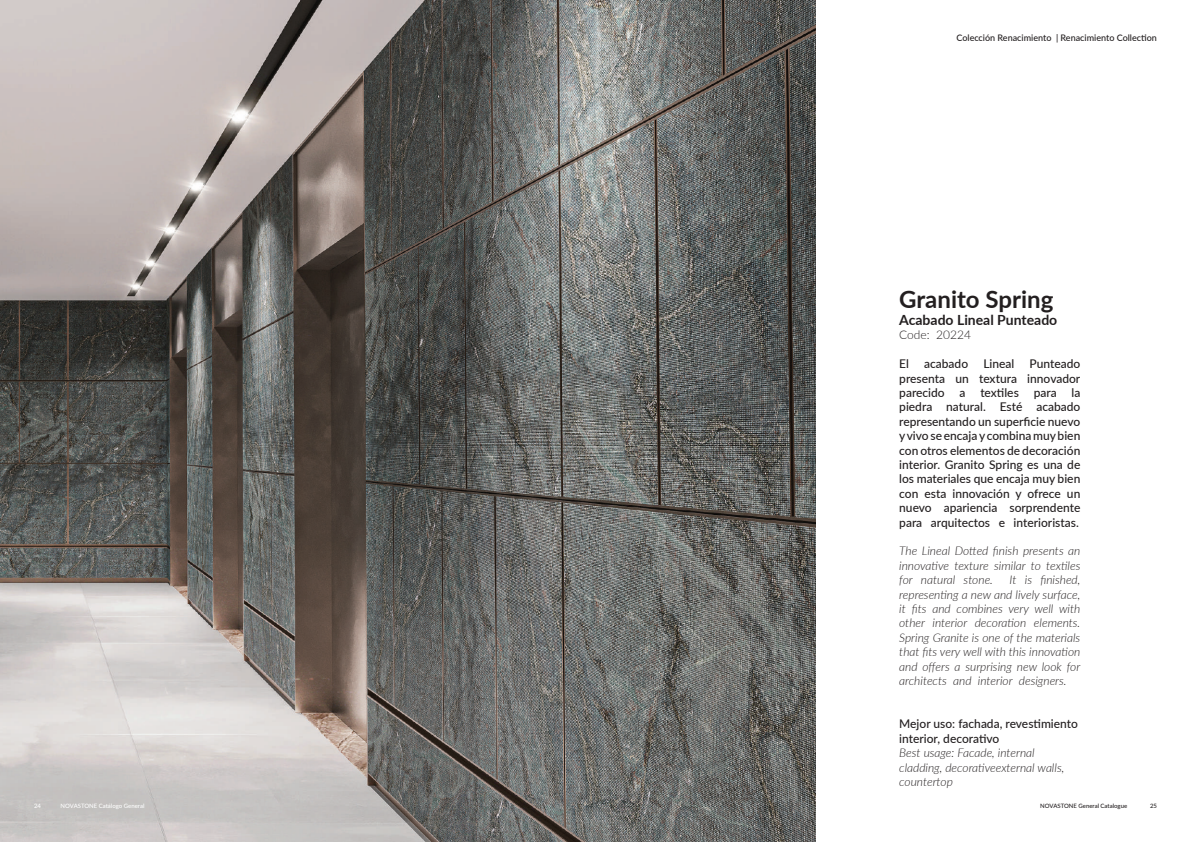
<style>
.page{position:relative;width:1191px;height:842px;background:#fff}
.page>*{position:absolute;margin:0;border:0;box-sizing:border-box;transform-origin:0 0}
.t1{font:700 24px "Lato";color:#231f20}
.t2{font:700 14px "Lato";color:#231f20}
.t3{font:italic 300 12px/14.4px "Lato";color:#231f20;text-align:justify}
.t4{font:500 12px/14.4px "Lato";color:#231f20;text-align:justify}
.t5{font:300 12px "Lato";color:#231f20}
.t6{font:500 9px "Lato";color:#231f20}
.t7{font:500 6px "Lato";color:#231f20}
.t8{font:500 6px "Lato";color:#fff}
</style>
<div class="page">
<img style="left:0;top:0;width:816px;height:842px">
<p class="t6" style="left:956px;top:32px;width:202px">Colección Renacimiento | Renacimiento Collection</p>
<h1 class="t1" style="left:899px;top:282px;width:156px">Granito Spring</h1>
<p class="t2" style="left:899px;top:310px;width:160px">Acabado Lineal Punteado</p>
<p class="t5" style="left:899px;top:327px;width:73px">Code: 20224</p>
<p class="t4" style="left:899px;top:356px;width:11px">El</p>
<p class="t4" style="left:924px;top:356px;width:46px">acabado</p>
<p class="t4" style="left:983px;top:356px;width:33px">Lineal</p>
<p class="t4" style="left:899px;top:356px;width:183px;text-indent:130px">Punteado presenta un textura innovador parecido a textiles para la piedra natural. Esté acabado representando un superficie nuevo y vivo se encaja y combina muy bien con otros elementos de decoración interior. Granito Spring es una de los materiales que encaja muy bien con esta innovación y ofrece un nuevo apariencia sorprendente para arquitectos e interioristas.</p>
<p class="t3" style="left:899px;top:543px;width:183px">The Lineal Dotted finish presents an innovative texture similar to textiles for natural stone.</p>
<p class="t3" style="left:899px;top:572px;width:183px;text-indent:110px">It is finished, representing a new and lively surface, it fits and combines very well with other interior decoration elements.<br>Spring Granite is one of the materials that fits very well with this innovation and offers a surprising new look for architects and interior designers.</p>
<p class="t4" style="left:899px;top:716px;width:180px">Mejor uso: fachada, revestimiento interior, decorativo</p>
<p class="t3" style="left:899px;top:745px;width:166px;text-align:left">Best usage: Facade, internal cladding, decorativeexternal walls, countertop</p>
<p class="t8" style="left:34px;top:801px;width:8px">24</p>
<p class="t8" style="left:61px;top:801px;width:85px">NOVASTONE Catálogo General</p>
<p class="t7" style="left:1040px;top:801px;width:88px">NOVASTONE General Catalogue</p>
<p class="t7" style="left:1150px;top:801px;width:8px">25</p>
</div>
